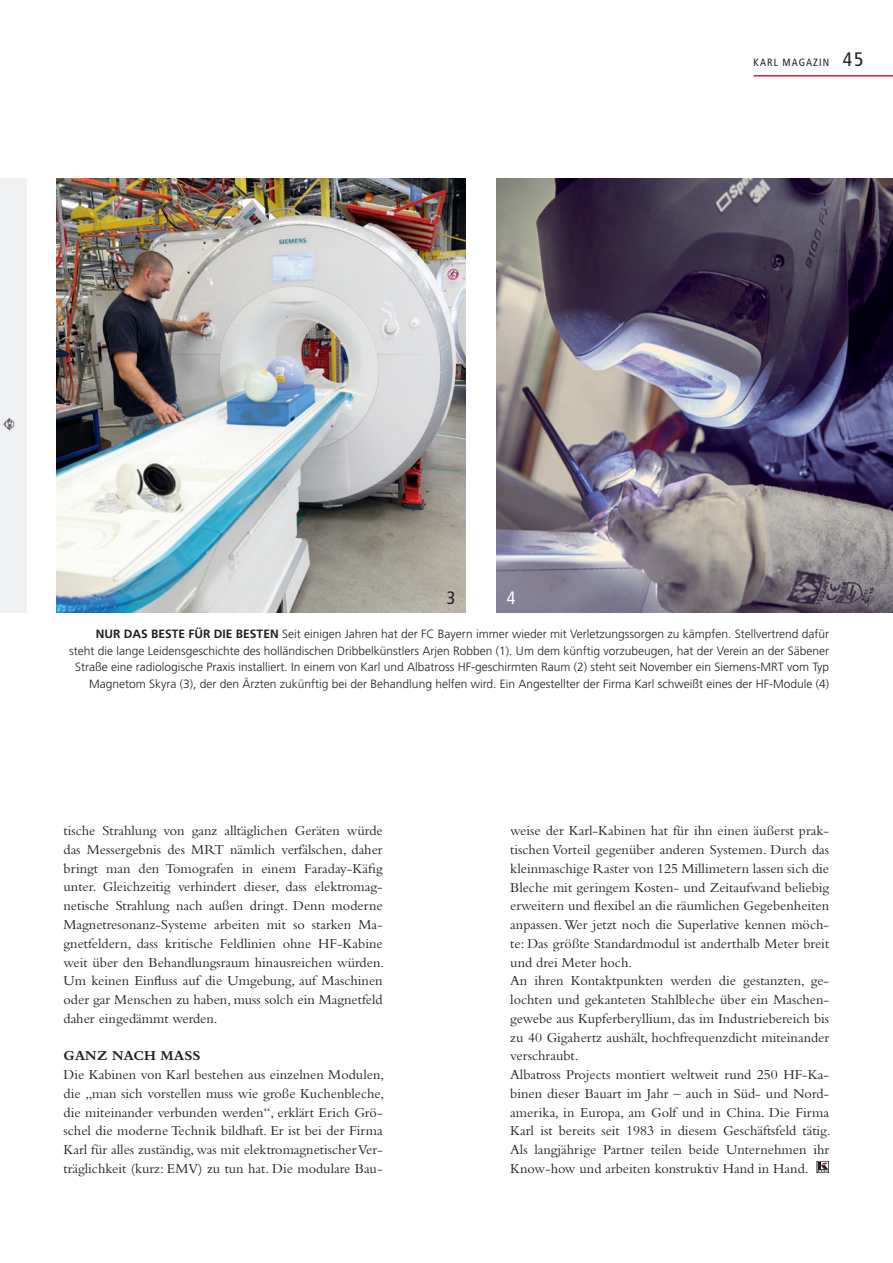
<style>
.page{position:relative;width:893px;height:1263px;background:#fff}
.page>*{position:absolute;margin:0;border:0;box-sizing:border-box;transform-origin:0 0}
.t1{font:condensed 18px "Frutiger";color:#231f20}
.t2{font:condensed 18px "Frutiger";color:#fff}
.t3{font:14.25px/18.8px "Bembo";color:#231f20;text-align:justify}
.t4{font:700 14.25px "Bembo";color:#231f20}
.t5{font:300 12px/16.5px "Frutiger CE";color:#231f20;text-align:right}
.t6{font:condensed 10.5px "Frutiger";letter-spacing:.1em;color:#231f20}
.s1{font-size:19.5px}
.s2{font-weight:700}
</style>
<div class="page">
<hr style="left:754px;top:75px;width:139px;height:2px;background:#d02126">
<img style="left:496px;top:179px;width:397px;height:434px">
<img style="left:56px;top:179px;width:410px;height:434px">
<div style="left:0;top:179px;width:26px;height:434px;background:#eef0f1"></div>
<svg style="left:816px;top:1161px;width:1px;height:12px"></svg>
<div style="left:817px;top:1161px;width:12px;height:12px;border:1px solid #231f20"></div>
<svg style="left:818px;top:1162px;width:10px;height:10px"></svg>
<p class="t1" style="left:447px;top:588px;width:10px">3</p>
<p class="t2" style="left:507px;top:588px;width:10px">4</p>
<p class="t6" style="left:754px;top:57px;width:112px">KARL MAGAZIN <span class="s1">45</span></p>
<p class="t5" style="left:69px;top:626px;width:761px"><span class="s2">NUR DAS BESTE FÜR DIE BESTEN</span> Seit einigen Jahren hat der FC Bayern immer wieder mit Verletzungssorgen zu kämpfen. Stellvertrend dafür steht die lange Leidensgeschichte des holländischen Dribbelkünstlers Arjen Robben (1). Um dem künftig vorzubeugen, hat der Verein an der Säbener Straße eine radiologische Praxis installiert. In einem von Karl und Albatross HF-geschirmten Raum (2) steht seit November ein Siemens-MRT vom Typ Magnetom Skyra (3), der den Ärzten zukünftig bei der Behandlung helfen wird. Ein Angestellter der Firma Karl schweißt eines der HF-Module (4)</p>
<p class="t3" style="left:64px;top:821px;width:322px">tische Strahlung von ganz alltäglichen Geräten würde das Messergebnis des MRT nämlich verfälschen, daher bringt man den Tomografen in einem Faraday-Käfig unter. Gleichzeitig verhindert dieser, dass elektromag&shy;netische Strahlung nach außen dringt. Denn moderne Magnetresonanz-Systeme arbeiten mit so starken Ma&shy;gnetfeldern, dass kritische Feldlinien ohne HF-Kabine weit über den Behandlungsraum hinausreichen würden.<br>Um keinen Einfluss auf die Umgebung, auf Maschinen oder gar Menschen zu haben, muss solch ein Magnetfeld daher eingedämmt werden.</p>
<p class="t4" style="left:64px;top:1048px;width:138px">GANZ NACH MASS</p>
<p class="t3" style="left:64px;top:1065px;width:322px">Die Kabinen von Karl bestehen aus einzelnen Modulen, die „man sich vorstellen muss wie große Kuchenbleche, die miteinander verbunden werden“, erklärt Erich Grö&shy;schel die moderne Technik bildhaft. Er ist bei der Firma Karl für alles zuständig, was mit elektromagnetischer Ver&shy;träglichkeit (kurz: EMV) zu tun hat. Die modulare Bau-</p>
<p class="t3" style="left:510px;top:821px;width:322px;text-align:left">weise der Karl-Kabinen hat für ihn einen äußerst prak&shy;tischen Vorteil gegenüber anderen Systemen. Durch das kleinmaschige Raster von 125 Millimetern lassen sich die Bleche mit geringem Kosten- und Zeitaufwand beliebig erweitern und flexibel an die räumlichen Gegebenheiten anpassen. Wer jetzt noch die Superlative kennen möch&shy;te: Das größte Standardmodul ist anderthalb Meter breit und drei Meter hoch.<br>An ihren Kontaktpunkten werden die gestanzten, ge&shy;lochten und gekanteten Stahlbleche über ein Maschen&shy;gewebe aus Kupferberyllium, das im Industriebereich bis zu 40 Gigahertz aushält, hochfrequenzdicht miteinander verschraubt.<br>Albatross Projects montiert weltweit rund 250 HF-Ka&shy;binen dieser Bauart im Jahr – auch in Süd- und Nord&shy;amerika, in Europa, am Golf und in China. Die Firma Karl ist bereits seit 1983 in diesem Geschäftsfeld tätig.<br>Als langjährige Partner teilen beide Unternehmen ihr Know-how und arbeiten konstruktiv Hand in Hand.</p>
</div>
